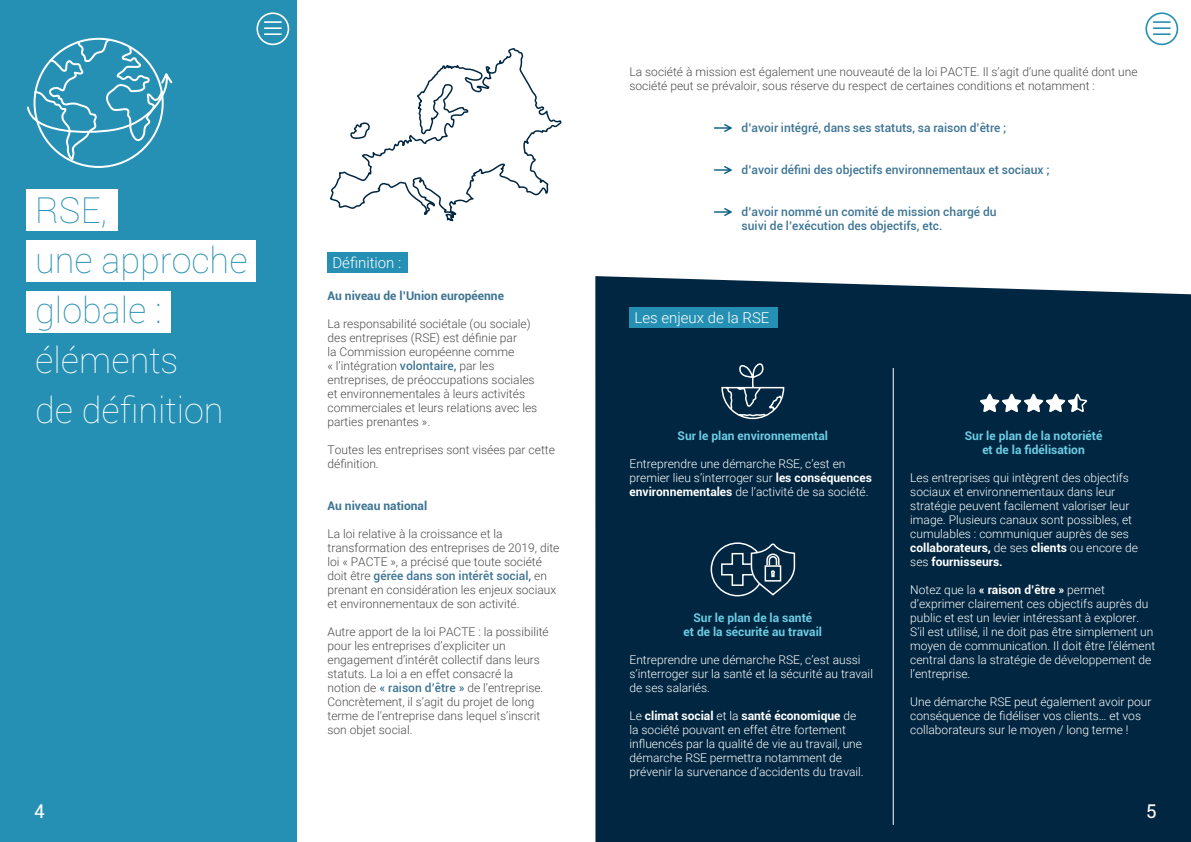
<style>
.page{position:relative;width:1191px;height:842px;background:#fff}
.page>*{position:absolute;margin:0;border:0;box-sizing:border-box;transform-origin:0 0}
.t1{font:100 36px/50px "Roboto";color:#2590b3}
.t2{font:100 36px "Roboto";color:#fff}
.t3{font:19px "Roboto";color:#fff}
.Edito{font:300 15px "Roboto";color:#fff}
.Edito-2{font:300 12px/14px "Roboto";color:#fff}
.Edito-3{font:300 12px/14px "Roboto";color:#4b4c4d}
.Edito-4{font:500 12px/14px "Roboto";color:#3d7494}
.Edito-5{font:700 12px "Roboto";color:#6dcde4}
.Edito-6{font:700 12px "Roboto";color:#3d7494}
.s1{color:#fff}
.s2{font-weight:500;color:#3d7494}
.s3{font-weight:700}
</style>
<div class="page">
<div style="left:0;top:0;width:297px;height:842px;background:#2590b3"></div>
<div style="left:26px;top:190px;width:92px;height:41px;background:#fff"></div>
<div style="left:26px;top:240px;width:230px;height:42px;background:#fff"></div>
<svg style="left:264px;top:21px;width:17px;height:14px"></svg>
<div style="left:256px;top:12px;width:33px;height:33px;border:2px solid #fff;border-radius:50%"></div>
<div style="left:26px;top:291px;width:145px;height:42px;background:#fff"></div>
<svg style="left:330px;top:48px;width:232px;height:174px"></svg>
<div style="left:327px;top:252px;width:81px;height:21px;background:#2590b3"></div>
<div style="left:595px;top:276px;width:596px;height:566px;background:#002641"></div>
<div style="left:629px;top:307px;width:148px;height:21px;background:#2590b3"></div>
<svg style="left:720px;top:360px;width:65px;height:60px;background:#23435b"></svg>
<svg style="left:710px;top:540px;width:86px;height:57px;background:#28485e"></svg>
<svg style="left:978px;top:388px;width:110px;height:25px"></svg>
<svg style="left:713px;top:124px;width:19px;height:8px"></svg>
<svg style="left:713px;top:166px;width:19px;height:8px"></svg>
<svg style="left:713px;top:208px;width:19px;height:8px"></svg>
<hr style="left:892px;top:368px;width:1px;height:457px;background:#fff">
<svg style="left:1153px;top:21px;width:17px;height:14px"></svg>
<div style="left:1145px;top:12px;width:33px;height:33px;border:2px solid #2590b3;border-radius:50%"></div>
<svg style="left:26px;top:37px;width:147px;height:125px"></svg>
<p class="t1" style="left:35px;top:184px;width:74px">RSE,</p>
<p class="t1" style="left:35px;top:234px;width:214px">une approche globale : <span class="s1">éléments</span></p>
<p class="t2" style="left:35px;top:385px;width:190px">de définition</p>
<p class="t3" style="left:34px;top:798px;width:12px">4</p>
<p class="Edito" style="left:332px;top:252px;width:70px">Définition :</p>
<p class="Edito-6" style="left:327px;top:287px;width:178px">Au niveau de l’Union européenne</p>
<p class="Edito-3" style="left:327px;top:316px;width:211px">La responsabilité sociétale (ou sociale) des entreprises (RSE) est définie par<br>la Commission européenne comme<br>« l’intégration <span class="s2">volontaire,</span> par les entreprises, de préoccupations sociales et environnementales à leurs activités commerciales et leurs relations avec les parties prenantes ».</p>
<p class="Edito-3" style="left:327px;top:442px;width:229px">Toutes les entreprises sont visées par cette définition.</p>
<p class="Edito-6" style="left:327px;top:497px;width:101px">Au niveau national</p>
<p class="Edito-3" style="left:327px;top:526px;width:233px">La loi relative à la croissance et la transformation des entreprises de 2019, dite loi « PACTE », a précisé que toute société doit être <span class="s2">gérée dans son intérêt social,</span> en prenant en considération les enjeux sociaux et environnementaux de son activité.</p>
<p class="Edito-3" style="left:327px;top:624px;width:223px">Autre apport de la loi PACTE : la possibilité pour les entreprises d’expliciter un engagement d’intérêt collectif dans leurs statuts. La loi a en effet consacré la notion de <span class="s2">« raison d’être »</span> de l’entreprise.<br>Concrètement, il s’agit du projet de long terme de l’entreprise dans lequel s’inscrit son objet social.</p>
<p class="Edito-3" style="left:629px;top:64px;width:509px">La société à mission est également une nouveauté de la loi PACTE. Il s’agit d’une qualité dont une société peut se prévaloir, sous réserve du respect de certaines conditions et notamment :</p>
<p class="Edito-4" style="left:741px;top:120px;width:266px">d’avoir intégré, dans ses statuts, sa raison d’être ;</p>
<p class="Edito-4" style="left:741px;top:162px;width:309px">d’avoir défini des objectifs environnementaux et sociaux ;</p>
<p class="Edito-4" style="left:741px;top:204px;width:257px">d’avoir nommé un comité de mission chargé du suivi de l’exécution des objectifs, etc.</p>
<p class="Edito" style="left:634px;top:307px;width:136px">Les enjeux de la RSE</p>
<p class="Edito-5" style="left:677px;top:427px;width:152px">Sur le plan environnemental</p>
<p class="Edito-2" style="left:629px;top:456px;width:244px">Entreprendre une démarche RSE, c’est en premier lieu s’interroger sur <span class="s3">les conséquences environnementales</span> de l’activité de sa société.</p>
<p class="Edito-5" style="left:693px;top:609px;width:120px">Sur le plan de la santé</p>
<p class="Edito-5" style="left:683px;top:623px;width:140px">et de la sécurité au travail</p>
<p class="Edito-2" style="left:629px;top:652px;width:245px">Entreprendre une démarche RSE, c’est aussi s’interroger sur la santé et la sécurité au travail de ses salariés.</p>
<p class="Edito-2" style="left:629px;top:708px;width:236px">Le <span class="s3">climat social</span> et la <span class="s3">santé économique</span> de la société pouvant en effet être fortement influencés par la qualité de vie au travail, une démarche RSE permettra notamment de prévenir la survenance d’accidents du travail.</p>
<p class="Edito-5" style="left:965px;top:427px;width:139px">Sur le plan de la notoriété</p>
<p class="Edito-5" style="left:982px;top:441px;width:104px">et de la fidélisation</p>
<p class="Edito-2" style="left:910px;top:470px;width:229px">Les entreprises qui intègrent des objectifs sociaux et environnementaux dans leur stratégie peuvent facilement valoriser leur image. Plusieurs canaux sont possibles, et cumulables : communiquer auprès de ses <span class="s3">collaborateurs,</span> de ses <span class="s3">clients</span> ou encore de ses <span class="s3">fournisseurs.</span></p>
<p class="Edito-2" style="left:910px;top:582px;width:246px">Notez que la <span class="s3">« raison d’être »</span> permet d’exprimer clairement ces objectifs auprès du public et est un levier intéressant à explorer.<br>S’il est utilisé, il ne doit pas être simplement un moyen de communication. Il doit être l’élément central dans la stratégie de développement de l’entreprise.</p>
<p class="Edito-2" style="left:910px;top:694px;width:243px">Une démarche RSE peut également avoir pour conséquence de fidéliser vos clients… et vos collaborateurs sur le moyen / long terme !</p>
<p class="t3" style="left:1146px;top:798px;width:12px">5</p>
</div>
